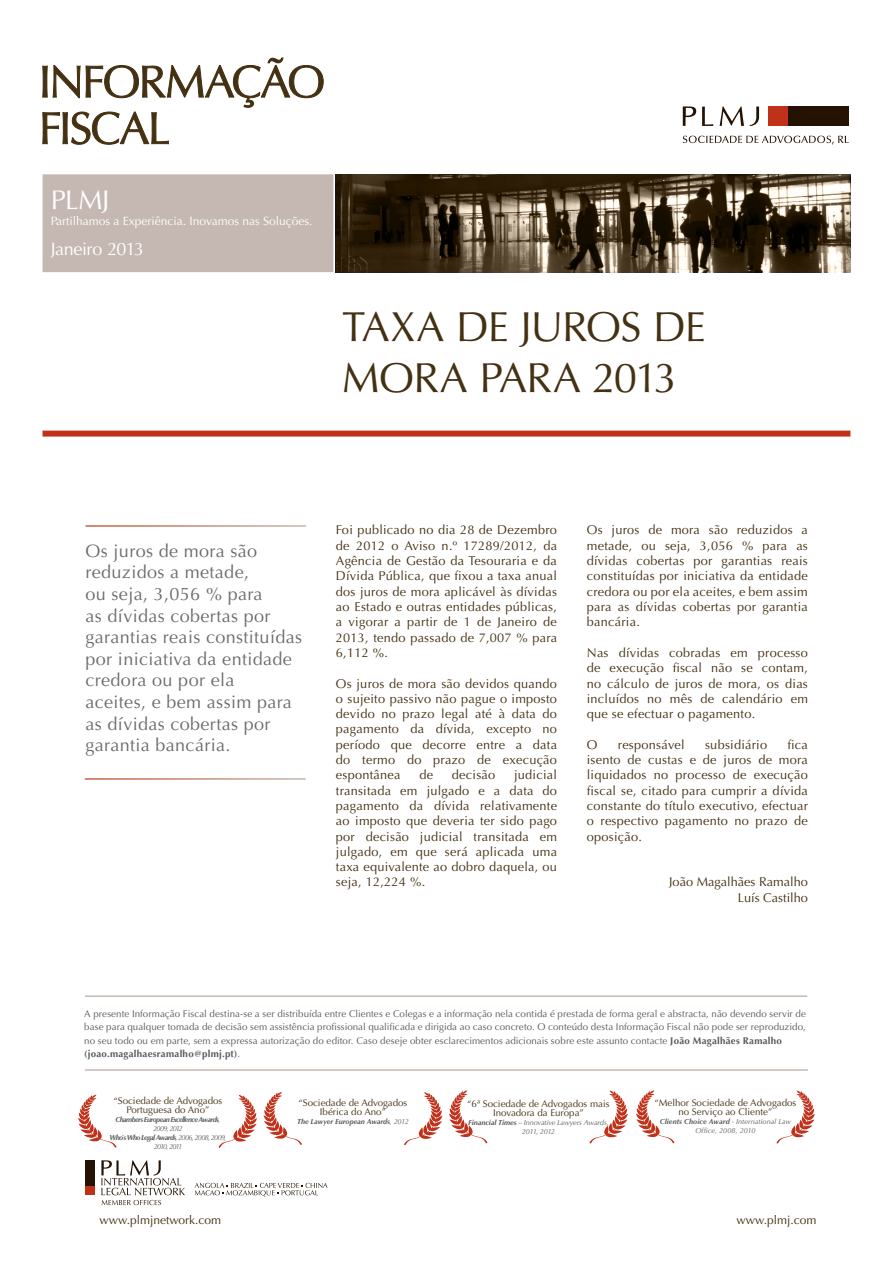
<style>
.page{position:relative;width:893px;height:1263px;background:#fff}
.page>*{position:absolute;margin:0;border:0;box-sizing:border-box;transform-origin:0 0}
.t1{font:42px/50.4px "Optima";letter-spacing:-.02em;color:#443012}
.t2{font:27px "Optima";color:#fff}
.t3{font:18px/21.6px "Optima";letter-spacing:.02em;color:#696b6d}
.t4{font:18px "Optima";letter-spacing:-.025em;color:#fff}
.t5{font:12.75px/15.3px "Optima";letter-spacing:.02em;color:#443012;text-align:justify}
.t6{font:12.75px "Optima";color:#443012}
.t7{font:12px "Optima";color:#fff}
.t8{font:12px "Optima";color:#443012}
.t9{font:9.75px/13.5px "Optima";letter-spacing:.005em;color:#58595b;text-align:justify}
.t10{font:9.75px/9px "Optima";color:#443012;text-align:center}
.t11{font:700 9.75px "Optima";letter-spacing:.025em;color:#58595b}
.t12{font:italic 7.35px/8.6px "Optima";color:#58595b;text-align:center}
.t13{font:italic 7.35px/9px "Optima";letter-spacing:-.02em;color:#58595b;text-align:center}
.t14{font:italic 7.35px/9px "Optima";letter-spacing:-.135em;color:#58595b;text-align:center}
.t15{font:italic 700 7.35px/9px "Optima";letter-spacing:-.08em;color:#58595b;text-align:center}
.t16{font:italic 700 7.35px "Optima";letter-spacing:-.005em;color:#58595b}
.s1{font-weight:700}
.s2{font-weight:400}
</style>
<div class="page">
<div style="left:43px;top:174px;width:290px;height:98px;background:#c5b8b2"></div>
<svg style="left:42px;top:58px;width:282px;height:87px"></svg>
<svg style="left:336px;top:174px;width:514px;height:98px;background:#544633"></svg>
<div style="left:43px;top:431px;width:807px;height:6px;background:#c0311a"></div>
<div style="left:788px;top:106px;width:61px;height:20px;background:#241202"></div>
<div style="left:769px;top:106px;width:19px;height:20px;background:#c0311a"></div>
<svg style="left:683px;top:106px;width:76px;height:20px"></svg>
<svg style="left:683px;top:136px;width:166px;height:8px"></svg>
<div style="left:85px;top:1185px;width:10px;height:10px;background:#c0311a"></div>
<div style="left:85px;top:1160px;width:10px;height:25px;background:#241202"></div>
<svg style="left:101px;top:1160px;width:84px;height:45px"></svg>
<svg style="left:195px;top:1183px;width:133px;height:14px"></svg>
<hr style="left:85px;top:995px;width:722px;height:2px;background:#c5b8b2">
<hr style="left:85px;top:1069px;width:723px;height:2px;background:#c5b8b2">
<svg style="left:264px;top:1092px;width:178px;height:53px"></svg>
<div style="left:322px;top:1083px;width:67px;height:68px;background:#fff"></div>
<svg style="left:636px;top:1090px;width:179px;height:53px"></svg>
<div style="left:694px;top:1081px;width:68px;height:68px;background:#fff"></div>
<svg style="left:449px;top:1090px;width:179px;height:53px"></svg>
<div style="left:507px;top:1081px;width:68px;height:68px;background:#fff"></div>
<svg style="left:78px;top:1095px;width:179px;height:53px"></svg>
<div style="left:136px;top:1085px;width:68px;height:69px;background:#fff"></div>
<h2 class="t2" style="left:51px;top:185px;width:60px">PLMJ</h2>
<p class="t7" style="left:51px;top:214px;width:263px">Partilhamos a Experiência. Inovamos nas Soluções.</p>
<h3 class="t4" style="left:51px;top:238px;width:95px">Janeiro 2013</h3>
<p class="t1" style="left:342px;top:303px;width:365px">TAXA DE JUROS DE<br>MORA PARA 2013</p>
<p class="t3" style="left:86px;top:540px;width:218px">Os juros de mora são reduzidos a metade,<br>ou seja, 3,056 % para<br>as dívidas cobertas por garantias reais constituídas por iniciativa da entidade credora ou por ela<br>aceites, e bem assim para as dívidas cobertas por garantia bancária.</p>
<p class="t5" style="left:336px;top:523px;width:223px">Foi publicado no dia 28 de Dezembro de 2012 o Aviso n.º 17289/2012, da Agência de Gestão da Tesouraria e da Dívida Pública, que fixou a taxa anual dos juros de mora aplicável às dívidas ao Estado e outras entidades públicas, a vigorar a partir de 1 de Janeiro de 2013, tendo passado de 7,007 % para 6,112 %.</p>
<p class="t5" style="left:336px;top:676px;width:223px">Os juros de mora são devidos quando o sujeito passivo não pague o imposto devido no prazo legal até à data do pagamento da dívida, excepto no período que decorre entre a data do termo do prazo de execução espontânea</p>
<p class="t5" style="left:336px;top:767px;width:223px;text-indent:178px">judicial transitada em julgado e a data do pagamento da dívida relativamente ao imposto que deveria ter sido pago por decisão judicial transitada em julgado, em que será aplicada uma taxa equivalente ao dobro daquela, ou seja, 12,224 %.</p>
<p class="t5" style="left:419px;top:767px;width:15px">de</p>
<p class="t5" style="left:452px;top:767px;width:45px">decisão</p>
<p class="t5" style="left:587px;top:523px;width:223px">Os juros de mora são reduzidos a metade, ou seja, 3,056 % para as dívidas cobertas por garantias reais constituídas por iniciativa da entidade credora ou por ela aceites, e bem assim para as dívidas cobertas por garantia bancária.</p>
<p class="t5" style="left:587px;top:645px;width:223px">Nas dívidas cobradas em processo de execução fiscal não se contam, no cálculo de juros de mora, os dias incluídos no mês de calendário em que se efectuar o pagamento.</p>
<p class="t5" style="left:587px;top:737px;width:12px">O</p>
<p class="t5" style="left:618px;top:737px;width:68px">responsável</p>
<p class="t5" style="left:705px;top:737px;width:64px">subsidiário</p>
<p class="t5" style="left:587px;top:737px;width:223px;text-indent:201px">fica isento de custas e de juros de mora liquidados no processo de execução fiscal se, citado para cumprir a dívida constante do título executivo, efectuar o respectivo pagamento no prazo de oposição.</p>
<p class="t6" style="left:669px;top:875px;width:140px">João Magalhães Ramalho</p>
<p class="t6" style="left:738px;top:890px;width:72px">Luís Castilho</p>
<p class="t9" style="left:84px;top:1007px;width:723px">A presente Informação Fiscal destina-se a ser distribuída entre Clientes e Colegas e a informação nela contida é prestada de forma geral e abstracta, não devendo servir de base para qualquer tomada de decisão sem assistência profissional qualificada e dirigida ao caso concreto. O conteúdo desta Informação Fiscal não pode ser reproduzido, no seu todo ou em parte, sem a expressa autorização do editor. Caso deseje obter esclarecimentos adicionais sobre este assunto contacte <span class="s1">João Magalhães Ramalho</span></p>
<p class="t11" style="left:84px;top:1048px;width:158px">(joao.magalhaesramalho@plmj.pt)<span class="s2">.</span></p>
<p class="t10" style="left:114px;top:1096px;width:110px">“Sociedade de Advogados<br>Portuguesa do Ano”</p>
<p class="t15" style="left:116px;top:1115px;width:106px">Chambers European Excellence Awards<span class="s2">,<br>2009, 2012</span></p>
<p class="t14" style="left:110px;top:1133px;width:118px"><span class="s1">Who`s Who Legal Awards</span>, 2006, 2008, 2009,<br>2010, 2011</p>
<p class="t10" style="left:299px;top:1099px;width:110px">“Sociedade de Advogados</p>
<p class="t10" style="left:320px;top:1108px;width:68px">Ibérica do Ano”</p>
<p class="t16" style="left:297px;top:1117px;width:113px">The Lawyer European Awards<span class="s2">, 2012</span></p>
<p class="t10" style="left:654px;top:1099px;width:143px">“Melhor Sociedade de Advogados no Serviço ao Cliente”</p>
<p class="t12" style="left:660px;top:1118px;width:133px"><span class="s1">Clients Choice Award</span> - International Law<br>Office, 2008, 2010</p>
<p class="t10" style="left:467px;top:1099px;width:144px">“6ª Sociedade de Advogados mais<br>Inovadora da Europa”</p>
<p class="t13" style="left:468px;top:1118px;width:142px"><span class="s1">Financial Times</span> – Innovative Lawyers Awards,<br>2011, 2012</p>
<p class="t8" style="left:100px;top:1213px;width:123px">www.plmjnetwork.com</p>
<p class="t8" style="left:737px;top:1213px;width:81px">www.plmj.com</p>
</div>
